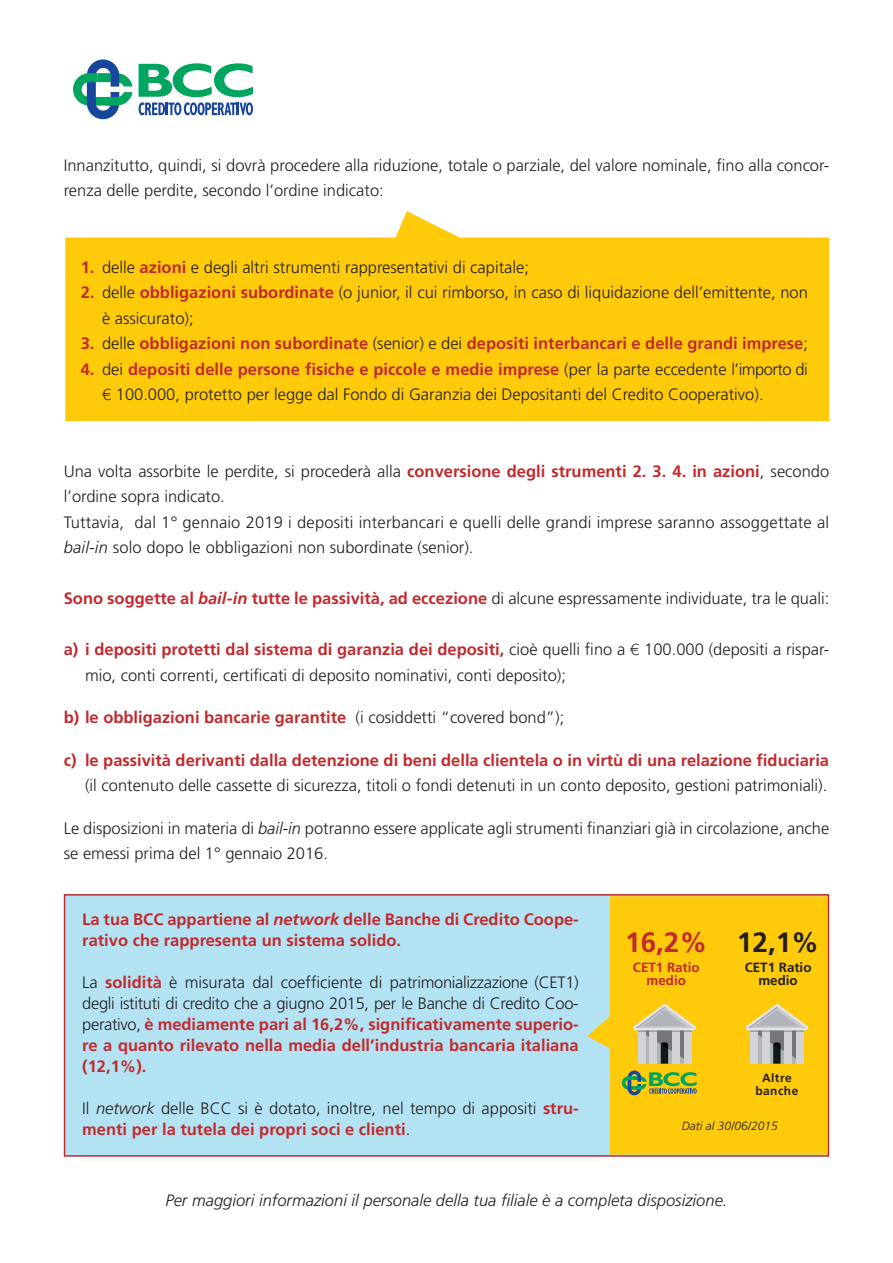
<style>
.page{position:relative;width:893px;height:1263px;background:#fff}
.page>*{position:absolute;margin:0;border:0;box-sizing:border-box;transform-origin:0 0}
.t1{font:700 27.9px "Frutiger";color:#c12a2e}
.t2{font:300 16.5px/25.5px "Frutiger";color:#231f20}
.t3{font:700 16.5px/21px "Frutiger";color:#c12a2e}
.t4{font:italic 300 16.5px "Frutiger";color:#231f20}
.t5{font:700 13.35px "Frutiger";color:#c12a2e}
.t6{font:700 13.35px "Frutiger";color:#231f20}
.t7{font:italic 300 12px "Frutiger";color:#231f20}
.t8{font:700 12px/13.5px "Frutiger";letter-spacing:.04em;color:#231f20;text-align:center}
.s1{font-weight:700;color:#c12a2e}
.s2{font-weight:300;color:#231f20}
.s3{font-family:"Gill Sans"}
.s4{font-style:italic}
.s5{font-weight:700;font-style:italic;color:#c12a2e}
.s6{color:#231f20}
</style>
<div class="page">
<svg style="left:65px;top:211px;width:764px;height:210px;background:#fed027"></svg>
<svg style="left:73px;top:59px;width:60px;height:60px"></svg>
<svg style="left:139px;top:63px;width:114px;height:52px"></svg>
<div style="left:65px;top:895px;width:763px;height:261px;background:#b3e2f2"></div>
<div style="left:64px;top:894px;width:765px;height:263px;border:2px solid #c12a2e"></div>
<svg style="left:587px;top:896px;width:240px;height:258px;background:#f5cc23"></svg>
<svg style="left:633px;top:1004px;width:63px;height:60px;background:#c7bb8a"></svg>
<svg style="left:745px;top:1004px;width:63px;height:60px;background:#c7bb8a"></svg>
<svg style="left:622px;top:1070px;width:75px;height:25px;background:#92aa38"></svg>
<p class="t2" style="left:64px;top:152px;width:767px">Innanzitutto, quindi, si dovrà procedere alla riduzione, totale o parziale, del valore nominale, fino alla concor&shy;renza delle perdite, secondo l’ordine indicato:</p>
<p class="t2" style="left:81px;top:254px;width:450px"><span class="s1">1.</span> delle <span class="s1">azioni</span> e degli altri strumenti rappresentativi di capitale;</p>
<p class="t2" style="left:102px;top:280px;width:707px;text-indent:-21px"><span class="s1">2.</span> delle <span class="s1">obbligazioni subordinate</span> (o junior, il cui rimborso, in caso di liquidazione dell’emittente, non è assicurato);</p>
<p class="t3" style="left:81px;top:333px;width:729px">3. <span class="s2">delle</span> obbligazioni non subordinate <span class="s2">(senior) e dei</span> depositi interbancari e delle grandi imprese<span class="s2">;</span></p>
<p class="t2" style="left:102px;top:356px;width:707px;text-indent:-21px"><span class="s1">4.</span> dei <span class="s1">depositi delle persone fisiche e piccole e medie imprese</span> (per la parte eccedente l’importo di <span class="s3">€</span> 100.000, protetto per legge dal Fondo di Garanzia dei Depositanti del Credito Cooperativo).</p>
<p class="t2" style="left:64px;top:458px;width:767px">Una volta assorbite le perdite, si procederà alla <span class="s1">conversione degli strumenti 2. 3. 4. in azioni</span>, secondo l’ordine sopra indicato.<br>Tuttavia, dal 1° gennaio 2019 i depositi interbancari e quelli delle grandi imprese saranno assoggettate al <span class="s4">bail-in</span> solo dopo le obbligazioni non subordinate (senior).</p>
<p class="t2" style="left:64px;top:586px;width:767px"><span class="s1">Sono soggette al</span> <span class="s5">bail-in</span> <span class="s1">tutte le passività, ad eccezione</span> di alcune espressamente individuate, tra le quali:</p>
<p class="t2" style="left:85px;top:637px;width:746px;text-indent:-21px"><span class="s1">a) i depositi protetti dal sistema di garanzia dei depositi,</span> cioè quelli fino a <span class="s3">€</span> 100.000 (depositi a rispar&shy;mio, conti correnti, certificati di deposito nominativi, conti deposito);</p>
<p class="t3" style="left:64px;top:707px;width:502px">b) le obbligazioni bancarie garantite <span class="s2">(i cosiddetti “covered bond”);</span></p>
<p class="t3" style="left:64px;top:749px;width:767px">c) le passività derivanti dalla detenzione di beni della clientela o in virtù di una relazione fiduciaria</p>
<p class="t2" style="left:85px;top:773px;width:744px">(il contenuto delle cassette di sicurezza, titoli o fondi detenuti in un conto deposito, gestioni patrimoniali).</p>
<p class="t2" style="left:64px;top:815px;width:767px">Le disposizioni in materia di <span class="s4">bail-in</span> potranno essere applicate agli strumenti finanziari già in circolazione, anche se emessi prima del 1° gennaio 2016.</p>
<p class="t3" style="left:82px;top:909px;width:498px">La tua BCC appartiene al <span class="s4">network</span> delle Banche di Credito Coope&shy;rativo che rappresenta un sistema solido.</p>
<p class="t2" style="left:82px;top:972px;width:498px;line-height:21px;text-align:justify">La <span class="s1">solidità</span> è misurata dal coefficiente di patrimonializzazione (CET1) degli istituti di credito che a giugno 2015, per le Banche di Credito Coo&shy;perativo, <span class="s1">è mediamente pari al 16,2%, significativamente superio&shy;re a quanto rilevato nella media dell’industria bancaria italiana (12,1%).</span></p>
<p class="t2" style="left:82px;top:1098px;width:498px;line-height:21px">Il <span class="s4">network</span> delle BCC si è dotato, inoltre, nel tempo di appositi <span class="s1">stru&shy;menti per la tutela dei propri soci e clienti</span>.</p>
<h1 class="t1" style="left:625px;top:926px;width:196px">16,2% <span class="s6">12,1%</span></h1>
<p class="t5" style="left:633px;top:959px;width:68px">CET1 Ratio</p>
<p class="t6" style="left:745px;top:959px;width:68px">CET1 Ratio</p>
<p class="t5" style="left:647px;top:973px;width:41px">medio</p>
<p class="t6" style="left:758px;top:973px;width:41px">medio</p>
<p class="t8" style="left:755px;top:1071px;width:45px">Altre banche</p>
<p class="t7" style="left:682px;top:1119px;width:98px">Dati al 30/06/2015</p>
<p class="t4" style="left:165px;top:1190px;width:563px">Per maggiori informazioni il personale della tua filiale è a completa disposizione.</p>
</div>
